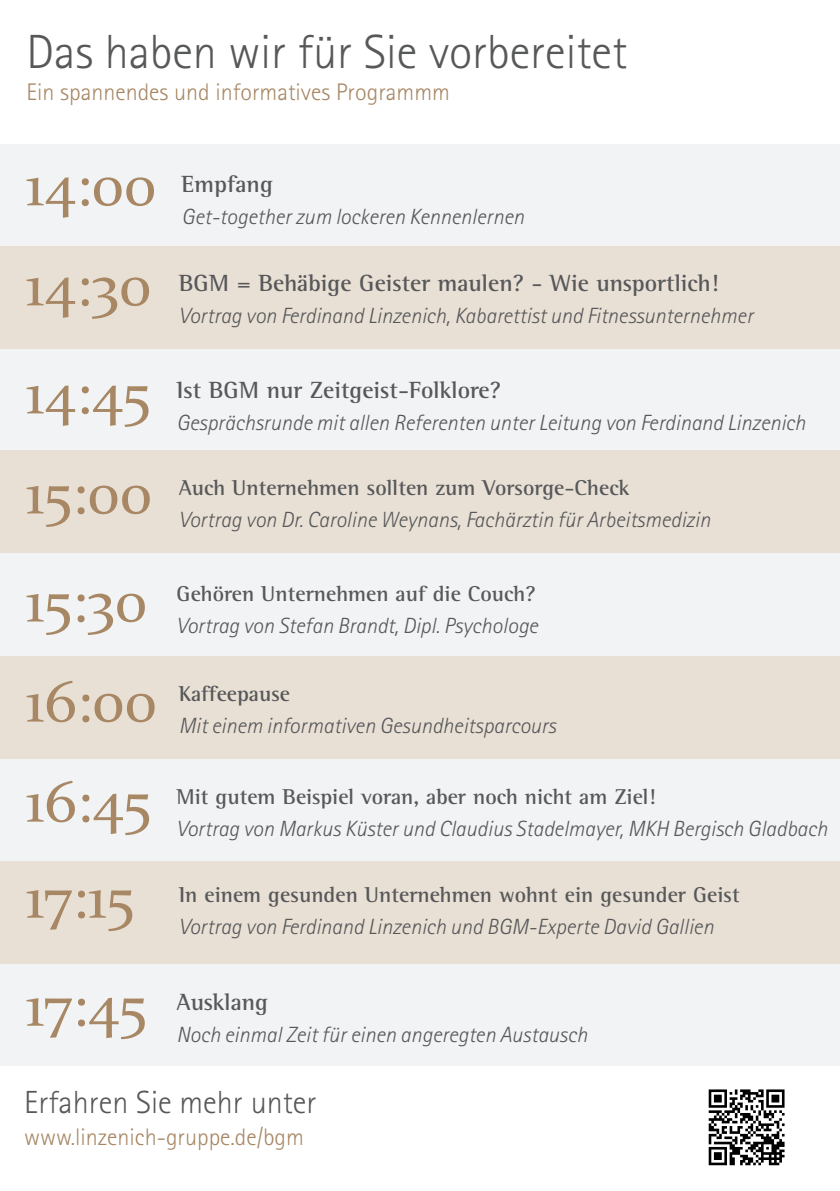
<style>
.page{position:relative;width:840px;height:1191px;background:#fff}
.page>*{position:absolute;margin:0;border:0;box-sizing:border-box;transform-origin:0 0}
.t1{font:60px/98.6px "Constantia";color:#a78764}
.t2{font:300 48px "Agfa Rotis Sans Serif";color:#57585a}
.t3{font:300 32px "Agfa Rotis Sans Serif";color:#57585a}
.t4{font:700 24px "Agfa Rotis Semi Serif";color:#57585a}
.t5{font:300 24px "Agfa Rotis Sans Serif";color:#a78764}
.t6{font:italic 300 22px "Agfa Rotis Sans Serif";color:#57585a}
.t7{font:700 22px "Agfa Rotis Semi Serif";color:#57585a}
</style>
<div class="page">
<div style="left:0;top:349px;width:839px;height:102px;background:#f2f3f4"></div>
<div style="left:0;top:145px;width:839px;height:102px;background:#f2f3f4"></div>
<div style="left:705px;top:1086px;width:81px;height:81px;background:linear-gradient(to right,#fff,#fff)"></div>
<svg style="left:708px;top:1089px;width:76px;height:76px"></svg>
<div style="left:0;top:247px;width:839px;height:102px;background:#e9e0d5"></div>
<div style="left:0;top:553px;width:839px;height:102px;background:#f2f3f4"></div>
<div style="left:0;top:451px;width:839px;height:102px;background:#e9e0d5"></div>
<div style="left:0;top:759px;width:839px;height:102px;background:#f2f3f4"></div>
<div style="left:0;top:657px;width:839px;height:102px;background:#e9e0d5"></div>
<div style="left:0;top:963px;width:839px;height:102px;background:#f2f3f4"></div>
<div style="left:0;top:861px;width:839px;height:102px;background:#e9e0d5"></div>
<h2 class="t2" style="left:26px;top:24px;width:602px">Das haben wir für Sie vorbereitet</h2>
<p class="t5" style="left:26px;top:78px;width:425px">Ein spannendes und informatives Programmm</p>
<h1 class="t1" style="left:26px;top:132px;width:132px;line-height:100px">14:00<br>14:30</h1>
<p class="t4" style="left:181px;top:169px;width:93px">Empfang</p>
<p class="t6" style="left:181px;top:204px;width:344px">Get-together zum lockeren Kennenlernen</p>
<p class="t4" style="left:179px;top:268px;width:541px">BGM = Behäbige Geister maulen? - Wie unsportlich!</p>
<p class="t6" style="left:179px;top:303px;width:575px">Vortrag von Ferdinand Linzenich, Kabarettist und Fitnessunternehmer</p>
<h1 class="t1" style="left:26px;top:340px;width:128px;line-height:100px">14:45<br>15:00</h1>
<p class="t4" style="left:176px;top:375px;width:326px">Ist BGM nur Zeitgeist-Folklore?</p>
<p class="t6" style="left:176px;top:410px;width:630px">Gesprächsrunde mit allen Referenten unter Leitung von Ferdinand Linzenich</p>
<p class="t7" style="left:179px;top:474px;width:452px">Auch Unternehmen sollten zum Vorsorge-Check</p>
<p class="t6" style="left:179px;top:507px;width:533px">Vortrag von Dr. Caroline Weynans, Fachärztin für Arbeitsmedizin</p>
<h1 class="t1" style="left:26px;top:549px;width:133px">15:30<br>16:00<br>16:45<br>17:15</h1>
<h1 class="t1" style="left:26px;top:953px;width:123px">17:45</h1>
<p class="t7" style="left:176px;top:580px;width:360px">Gehören Unternehmen auf die Couch?</p>
<p class="t6" style="left:176px;top:612px;width:363px">Vortrag von Stefan Brandt, Dipl. Psychologe</p>
<p class="t7" style="left:179px;top:680px;width:113px">Kaffeepause</p>
<p class="t6" style="left:179px;top:713px;width:378px">Mit einem informativen Gesundheitsparcours</p>
<p class="t7" style="left:176px;top:783px;width:481px">Mit gutem Beispiel voran, aber noch nicht am Ziel!</p>
<p class="t6" style="left:176px;top:816px;width:652px">Vortrag von Markus Küster und Claudius Stadelmayer, MKH Bergisch Gladbach</p>
<p class="t7" style="left:179px;top:881px;width:562px">In einem gesunden Unternehmen wohnt ein gesunder Geist</p>
<p class="t6" style="left:179px;top:914px;width:536px">Vortrag von Ferdinand Linzenich und BGM-Experte David Gallien</p>
<p class="t4" style="left:176px;top:987px;width:93px">Ausklang</p>
<p class="t6" style="left:176px;top:1021px;width:412px">Noch einmal Zeit für einen angeregten Austausch</p>
<h3 class="t3" style="left:24px;top:1084px;width:294px">Erfahren Sie mehr unter</h3>
<p class="t5" style="left:24px;top:1123px;width:281px">www.linzenich-gruppe.de/bgm</p>
</div>
